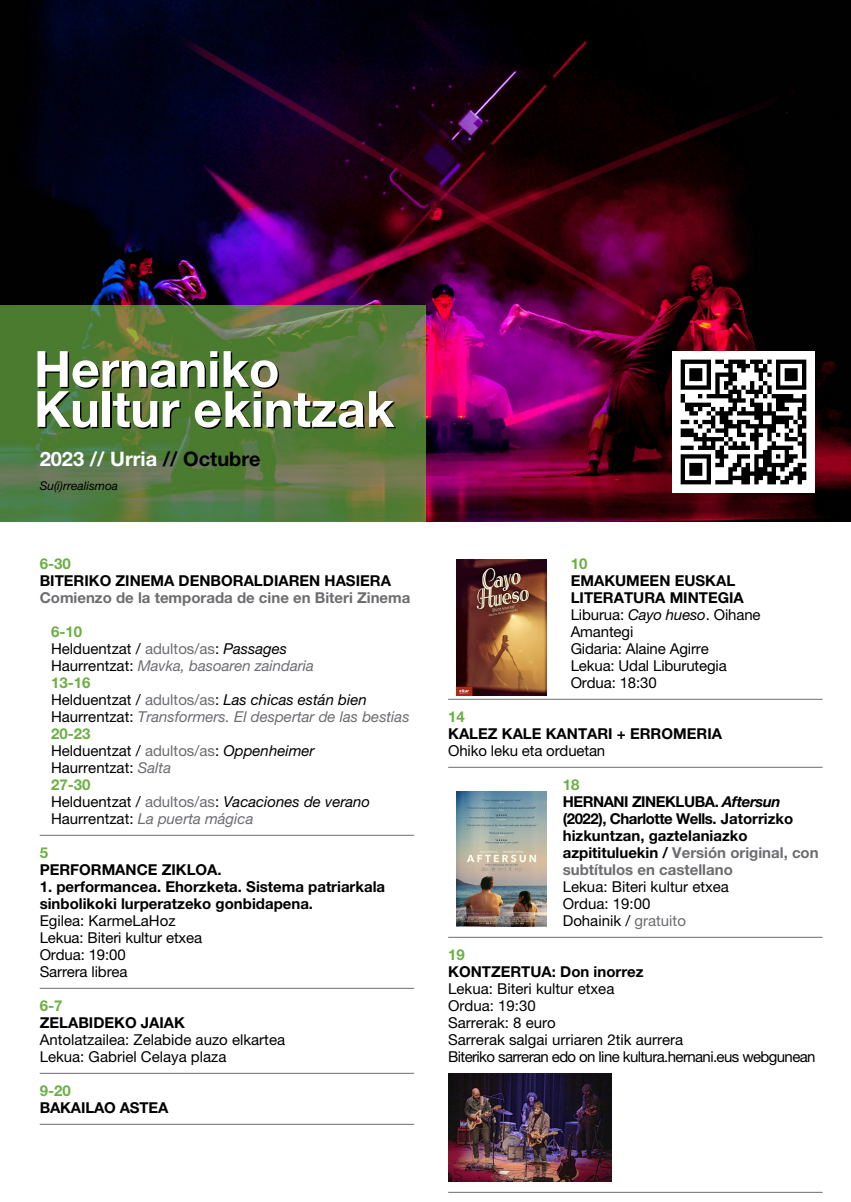
<style>
.page{position:relative;width:851px;height:1202px;background:#fff}
.page>*{position:absolute;margin:0;border:0;box-sizing:border-box;transform-origin:0 0}
.t1{font:700 50px/40px "Helvetica Neue LT Std";color:#fff}
.t2{font:700 20px "Helvetica Neue LT Std";color:#fff}
.Ekitaldi{font:15px/17px "Helvetica Neue LT Std";color:#000}
.Ekitaldi-2{font:700 15px/17px "Helvetica Neue LT Std";color:#000}
.Ekitaldi-3{font:700 15px/17px "Helvetica Neue LT Std";color:#6d6d71}
.t3{font:italic 12px "Helvetica Neue LT Std";color:#000}
.s1{color:#000}
.s2{color:#6bb044}
.s3{font-weight:700;color:#6bb044}
.s4{color:#6d6d71}
.s5{font-style:italic}
.s6{font-style:italic;color:#6d6d71}
.s7{font-weight:400}
.s8{font-weight:700}
.s9{font-weight:400;font-style:italic}
.s10{font-weight:400;color:#6d6d71}
</style>
<div class="page">
<img style="left:0;top:0;width:850px;height:522px">
<svg style="left:0;top:305px;width:425px;height:217px;background:#597b3c"></svg>
<hr style="left:40px;top:835px;width:374px;height:1px;background:#6d6d71">
<hr style="left:40px;top:988px;width:374px;height:1px;background:#6d6d71">
<hr style="left:40px;top:1073px;width:374px;height:1px;background:#6d6d71">
<hr style="left:40px;top:1124px;width:374px;height:1px;background:#6d6d71">
<hr style="left:448px;top:699px;width:374px;height:1px;background:#6d6d71">
<hr style="left:448px;top:767px;width:374px;height:1px;background:#6d6d71">
<hr style="left:448px;top:937px;width:374px;height:1px;background:#6d6d71">
<hr style="left:448px;top:1192px;width:374px;height:1px;background:#6d6d71">
<img style="left:672px;top:351px;width:142px;height:142px">
<img style="left:448px;top:1073px;width:163px;height:109px">
<img style="left:456px;top:559px;width:90px;height:137px">
<img style="left:456px;top:792px;width:90px;height:134px">
<p class="t1" style="left:34px;top:348px;width:362px">Hernaniko<br>Kultur ekintzak</p>
<p class="t2" style="left:40px;top:447px;width:222px">2023 // Urria <span class="s1">// Octubre</span></p>
<p class="t3" style="left:40px;top:479px;width:80px">Su(i)rrealismoa</p>
<p class="Ekitaldi-3" style="left:40px;top:554px;width:372px"><span class="s2">6-30<br></span><span class="s1">BITERIKO ZINEMA DENBORALDIAREN HASIERA<br></span>Comienzo de la temporada de cine en Biteri Zinema</p>
<p class="Ekitaldi" style="left:51px;top:623px;width:360px"><span class="s3">6-10<br></span>Helduentzat / <span class="s4">adultos/as</span>: <span class="s5">Passages<br></span>Haurrentzat: <span class="s6">Mavka, basoaren zaindaria<br></span><span class="s3">13-16<br></span>Helduentzat / <span class="s4">adultos/as</span>: <span class="s5">Las chicas están bien<br></span>Haurrentzat: <span class="s6">Transformers. El despertar de las bestias<br></span><span class="s3">20-23<br></span>Helduentzat / <span class="s4">adultos/as</span>: <span class="s5">Oppenheimer<br></span>Haurrentzat: <span class="s6">Salta<br></span><span class="s3">27-30<br></span>Helduentzat / <span class="s4">adultos/as</span>: <span class="s5">Vacaciones de verano<br></span>Haurrentzat: <span class="s6">La puerta mágica</span></p>
<p class="Ekitaldi-2" style="left:40px;top:843px;width:183px"><span class="s2">5<br></span>PERFORMANCE ZIKLOA.</p>
<p class="Ekitaldi-2" style="left:40px;top:877px;width:347px">1. performancea. Ehorzketa. Sistema patriarkala sinbolikoki lurperatzeko gonbidapena.<br><span class="s7">Egilea: KarmeLaHoz<br>Lekua: Biteri kultur etxea<br>Ordua: 19:00<br>Sarrera librea</span></p>
<p class="Ekitaldi" style="left:40px;top:997px;width:247px"><span class="s3">6-7<br></span><span class="s8">ZELABIDEKO JAIAK<br></span>Antolatzailea: Zelabide auzo elkartea<br>Lekua: Gabriel Celaya plaza</p>
<p class="Ekitaldi-2" style="left:40px;top:1081px;width:130px"><span class="s2">9-20<br></span>BAKAILAO ASTEA</p>
<p class="Ekitaldi-2" style="left:570px;top:554px;width:191px"><span class="s2">10<br></span>EMAKUMEEN EUSKAL<br>LITERATURA MINTEGIA<br><span class="s7">Liburua:</span> <span class="s9">Cayo hueso</span><span class="s7">. Oihane<br>Amantegi</span></p>
<p class="Ekitaldi" style="left:570px;top:640px;width:139px">Gidaria: Alaine Agirre</p>
<p class="Ekitaldi" style="left:570px;top:657px;width:157px">Lekua: Udal Liburutegia<br>Ordua: 18:30</p>
<p class="Ekitaldi-2" style="left:448px;top:707px;width:275px"><span class="s2">14<br></span>KALEZ KALE KANTARI + ERROMERIA<br><span class="s7">Ohiko leku eta orduetan</span></p>
<p class="Ekitaldi-2" style="left:562px;top:775px;width:257px"><span class="s2">18<br></span>HERNANI ZINEKLUBA. <span class="s5">Aftersun </span>(2022), Charlotte Wells. Jatorrizko hizkuntzan, gaztelaniazko azpitituluekin / <span class="s4">Versión original, con subtítulos en castellano<br></span><span class="s7">Lekua: Biteri kultur etxea<br>Ordua: 19:00<br>Dohainik /</span> <span class="s10">gratuito</span></p>
<p class="Ekitaldi" style="left:448px;top:946px;width:369px"><span class="s3">19<br></span><span class="s8">KONTZERTUA: Don inorrez<br></span>Lekua: Biteri kultur etxea<br>Ordua: 19:30<br>Sarrerak: 8 euro<br>Sarrerak salgai urriaren 2tik aurrera<br>Biteriko sarreran edo on line kultura.hernani.eus webgunean</p>
</div>
